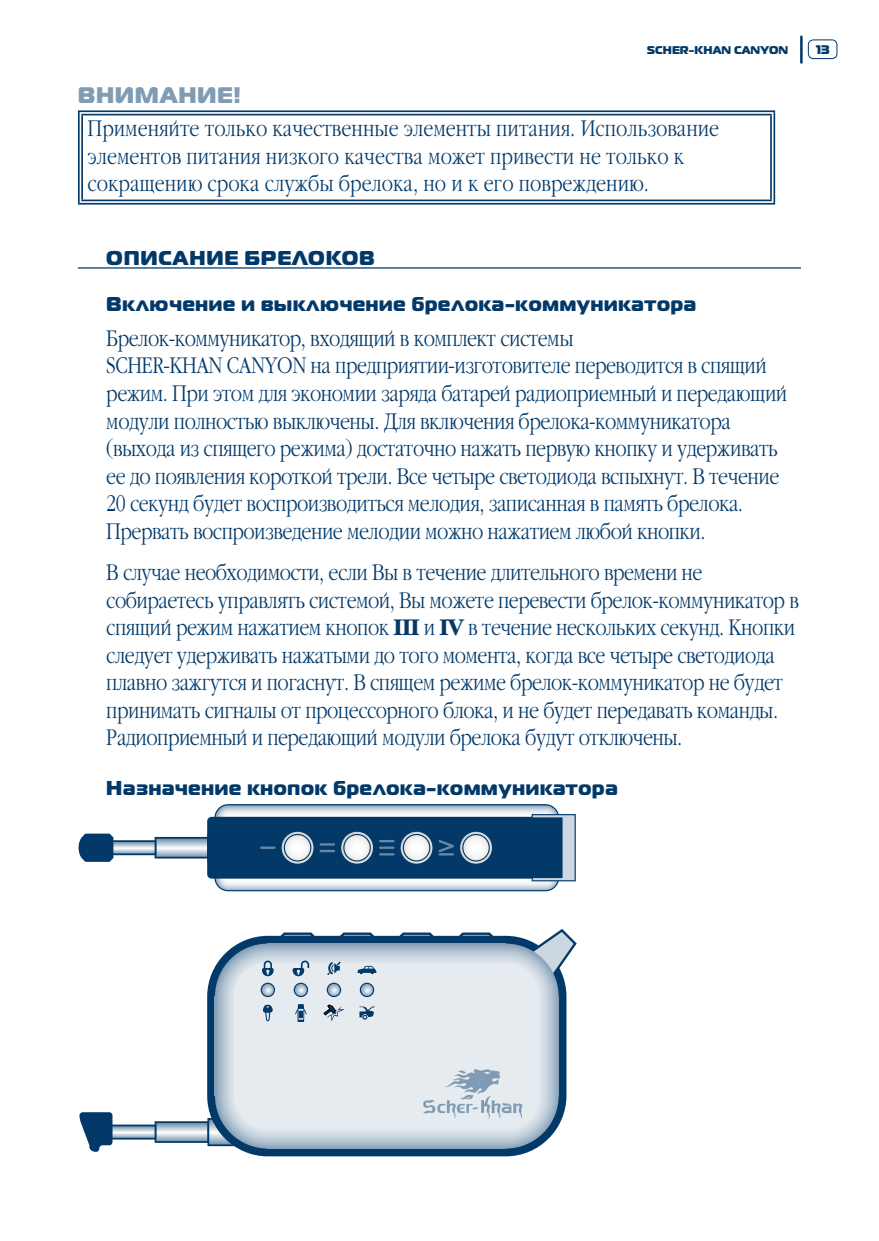
<style>
.page{position:relative;width:879px;height:1241px;background:#fff}
.page>*{position:absolute;margin:0;border:0;box-sizing:border-box;transform-origin:0 0}
.t1{font:25px/27.5px "Class C";letter-spacing:-.02em;color:#023969}
.t2{font:25px/27.5px "Class C";color:#023969}
.t3{font:22.5px "Magistral Black C";letter-spacing:.03em;color:#809cb4}
.t4{font:20px "Magistral Black C";letter-spacing:.04em;color:#023969}
.t5{font:12.5px "Magistral Black C";color:#023969}
.t6{font:11.25px "Magistral Black C";letter-spacing:.01em;color:#023969}
.s1{font-weight:700}
</style>
<div class="page">
<hr style="left:800px;top:37px;width:2px;height:26px;background:#023969">
<div style="left:808px;top:40px;width:29px;height:19px;border:1px solid #023969;border-radius:5px"></div>
<hr style="left:78px;top:267px;width:723px;height:1px;background:#023969">
<svg style="left:80px;top:112px;width:693px;height:2px"></svg>
<svg style="left:80px;top:201px;width:693px;height:2px"></svg>
<hr style="left:78px;top:110px;width:697px;height:2px;background:#023969">
<hr style="left:81px;top:114px;width:691px;height:1px;background:#023969">
<hr style="left:78px;top:112px;width:2px;height:91px;background:#023969">
<hr style="left:81px;top:115px;width:2px;height:84px;background:#023969">
<hr style="left:770px;top:115px;width:2px;height:84px;background:#023969">
<hr style="left:773px;top:112px;width:2px;height:91px;background:#023969">
<hr style="left:81px;top:199px;width:691px;height:2px;background:#023969">
<hr style="left:78px;top:203px;width:697px;height:1px;background:#023969">
<svg style="left:158px;top:839px;width:48px;height:16px"></svg>
<div style="left:155px;top:836px;width:54px;height:22px;border:2px solid #023969"></div>
<svg style="left:114px;top:843px;width:39px;height:9px"></svg>
<div style="left:102px;top:840px;width:54px;height:15px;border:2px solid #023969"></div>
<svg style="left:158px;top:1124px;width:48px;height:15px"></svg>
<div style="left:155px;top:1121px;width:54px;height:21px;border:2px solid #023969"></div>
<svg style="left:112px;top:1127px;width:41px;height:9px"></svg>
<div style="left:102px;top:1124px;width:54px;height:15px;border:2px solid #023969"></div>
<svg style="left:79px;top:1112px;width:33px;height:39px"></svg>
<svg style="left:206px;top:935px;width:361px;height:221px"></svg>
<svg style="left:525px;top:929px;width:52px;height:51px"></svg>
<svg style="left:215px;top:943px;width:106px;height:106px"></svg>
<svg style="left:215px;top:1042px;width:106px;height:106px"></svg>
<svg style="left:453px;top:943px;width:106px;height:106px"></svg>
<svg style="left:453px;top:1042px;width:106px;height:106px"></svg>
<svg style="left:268px;top:943px;width:238px;height:19px;background:#b2c3d1"></svg>
<svg style="left:538px;top:996px;width:21px;height:99px;background:#bdcbd8"></svg>
<svg style="left:215px;top:996px;width:19px;height:99px;background:#b6c6d4"></svg>
<svg style="left:268px;top:1127px;width:238px;height:21px;background:#c1cfda"></svg>
<div style="left:234px;top:962px;width:304px;height:165px;background:#e6ebf0;border-radius:33px"></div>
<svg style="left:261px;top:984px;width:13px;height:12px"></svg>
<div style="left:261px;top:982px;width:14px;height:14px;border:1px solid #023969;border-radius:50%"></div>
<svg style="left:294px;top:984px;width:13px;height:12px"></svg>
<div style="left:294px;top:982px;width:14px;height:14px;border:1px solid #023969;border-radius:50%"></div>
<svg style="left:327px;top:984px;width:13px;height:12px"></svg>
<div style="left:327px;top:982px;width:14px;height:14px;border:1px solid #023969;border-radius:50%"></div>
<svg style="left:360px;top:984px;width:13px;height:12px"></svg>
<div style="left:360px;top:982px;width:14px;height:14px;border:1px solid #023969;border-radius:50%"></div>
<svg style="left:337px;top:932px;width:42px;height:8px"></svg>
<svg style="left:397px;top:932px;width:42px;height:8px"></svg>
<svg style="left:456px;top:932px;width:42px;height:8px"></svg>
<svg style="left:278px;top:932px;width:42px;height:8px"></svg>
<svg style="left:323px;top:1004px;width:21px;height:16px"></svg>
<svg style="left:327px;top:961px;width:14px;height:13px"></svg>
<svg style="left:263px;top:1004px;width:10px;height:17px"></svg>
<svg style="left:295px;top:1004px;width:12px;height:17px"></svg>
<svg style="left:359px;top:1006px;width:15px;height:13px"></svg>
<svg style="left:357px;top:965px;width:19px;height:9px"></svg>
<svg style="left:215px;top:804px;width:26px;height:27px"></svg>
<svg style="left:532px;top:804px;width:27px;height:27px"></svg>
<svg style="left:228px;top:806px;width:317px;height:10px"></svg>
<svg style="left:215px;top:864px;width:26px;height:26px"></svg>
<svg style="left:532px;top:864px;width:27px;height:26px"></svg>
<svg style="left:228px;top:878px;width:317px;height:11px"></svg>
<div style="left:214px;top:804px;width:345px;height:87px;border:1px solid #023969;border-radius:13px"></div>
<div style="left:208px;top:817px;width:357px;height:60px;background:#023969;border-radius:3px"></div>
<div style="left:207px;top:816px;width:359px;height:62px;border:2px solid #023969;border-radius:3px"></div>
<svg style="left:281px;top:831px;width:33px;height:33px"></svg>
<svg style="left:531px;top:813px;width:45px;height:68px"></svg>
<svg style="left:261px;top:846px;width:13px;height:2px"></svg>
<svg style="left:321px;top:831px;width:72px;height:33px"></svg>
<svg style="left:400px;top:831px;width:92px;height:33px"></svg>
<svg style="left:79px;top:833px;width:35px;height:29px"></svg>
<svg style="left:423px;top:1069px;width:100px;height:49px"></svg>
<svg style="left:262px;top:960px;width:12px;height:16px"></svg>
<svg style="left:293px;top:960px;width:16px;height:16px"></svg>
<p class="t6" style="left:647px;top:43px;width:141px">SСHER-KHAN CANYON</p>
<p class="t5" style="left:816px;top:42px;width:15px">13</p>
<p class="t3" style="left:78px;top:81px;width:164px">ВНИМАНИЕ!</p>
<p class="t2" style="left:88px;top:117px;width:633px">Применяйте только качественные элементы питания. Использование элементов питания низкого качества может привести не только к сокращению срока службы брелока, но и к его повреждению.</p>
<p class="t4" style="left:106px;top:245px;width:270px">ОПИСАНИЕ БРЕЛОКОВ</p>
<p class="t4" style="left:106px;top:291px;width:591px">ВКЛЮЧЕНИЕ И ВЫКЛЮЧЕНИЕ БРЕЛОКА-КОММУНИКАТОРА</p>
<p class="t1" style="left:106px;top:327px;width:682px">Брелок-коммуникатор, входящий в комплект системы<br>SCHER-KHAN CANYON на предприятии-изготовителе переводится в спящий режим. При этом для экономии заряда батарей радиоприемный и передающий модули полностью выключены. Для включения брелока-коммуникатора (выхода из спящего режима) достаточно нажать первую кнопку и удерживать ее до появления короткой трели. Все четыре светодиода вспыхнут. В течение 20 секунд будет воспроизводиться мелодия, записанная в память брелока.<br>Прервать воспроизведение мелодии можно нажатием любой кнопки.</p>
<p class="t1" style="left:106px;top:561px;width:694px">В случае необходимости, если Вы в течение длительного времени не собираетесь управлять системой, Вы можете перевести брелок-коммуникатор в спящий режим нажатием кнопок <span class="s1">III</span> и <span class="s1">IV</span> в течение нескольких секунд. Кнопки следует удерживать нажатыми до того момента, когда все четыре светодиода плавно зажгутся и погаснут. В спящем режиме брелок-коммуникатор не будет принимать сигналы от процессорного блока, и не будет передавать команды.<br>Радиоприемный и передающий модули брелока будут отключены.</p>
<p class="t4" style="left:106px;top:775px;width:513px">НАЗНАЧЕНИЕ КНОПОК БРЕЛОКА-КОММУНИКАТОРА</p>
</div>
